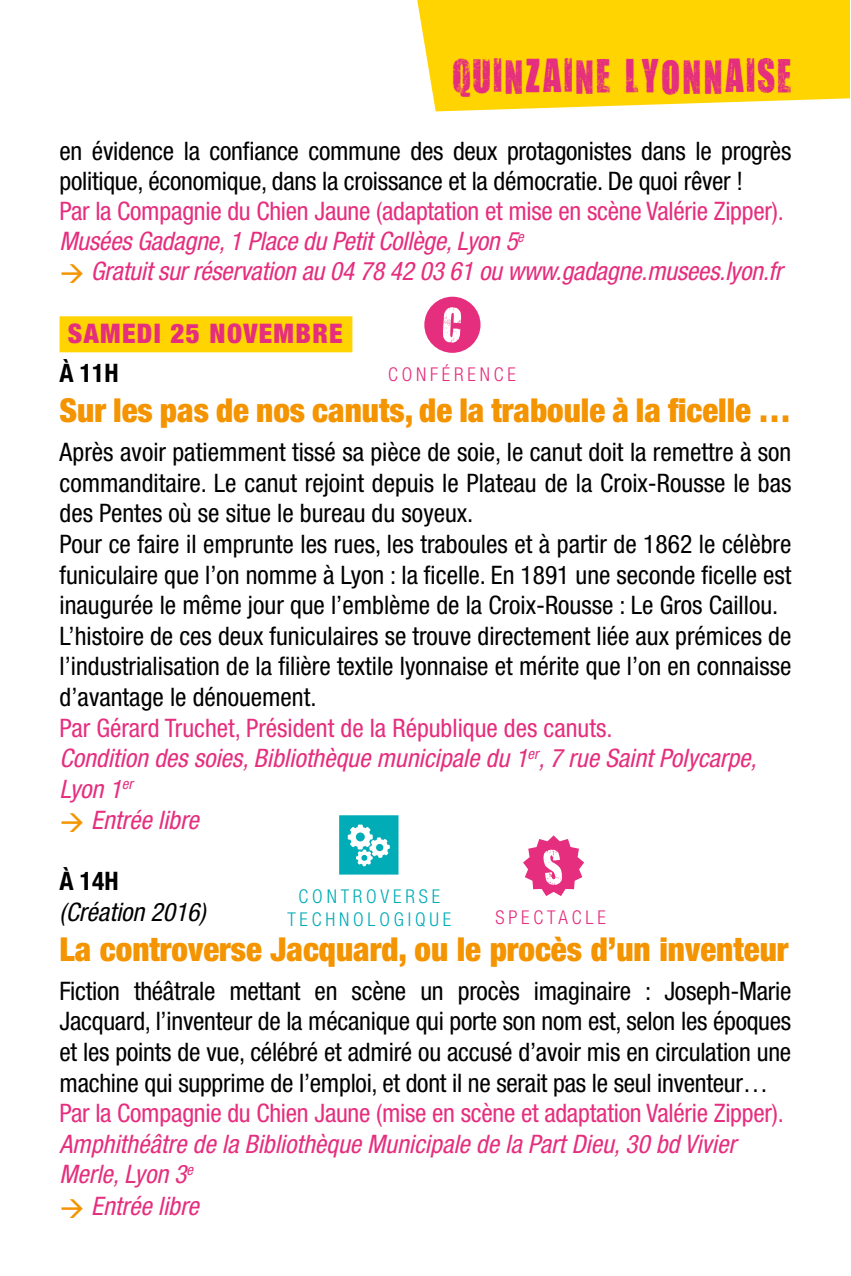
<style>
.page{position:relative;width:851px;height:1276px;background:#fff}
.page>*{position:absolute;margin:0;border:0;box-sizing:border-box;transform-origin:0 0}
.t1{font:39px "You Are Loved";letter-spacing:.05em;color:#e52e7e}
.t2{font:900 condensed 33px "Helvetica Neue LT Std";color:#f39400}
.t3{font:900 condensed 27px "Helvetica Neue LT Std";letter-spacing:.05em;color:#e52e7e}
.t4{font:condensed 25.5px/30.6px "Helvetica Neue LT Std";color:#000}
.t5{font:italic condensed 25.5px "Helvetica Neue LT Std";color:#e52e7e}
.t6{font:condensed 25.5px/30px "Helvetica Neue LT Std";letter-spacing:-.01em;color:#e52e7e}
.t7{font:italic condensed 25.5px "Helvetica Neue LT Std";color:#000}
.t8{font:700 condensed 25.5px "Helvetica Neue LT Std";color:#000}
.t9{font:300 condensed 18.9px/22.8px "Helvetica Neue LT Std";letter-spacing:.2em;color:#00acb6;text-align:center}
.t10{font:300 condensed 18.9px "Helvetica Neue LT Std";letter-spacing:.2em;color:#e52e7e}
.s1{font-style:italic}
</style>
<div class="page">
<svg style="left:417px;top:1px;width:432px;height:110px;background:#ffd713"></svg>
<div style="left:60px;top:316px;width:292px;height:36px;background:#ffd400"></div>
<svg style="left:424px;top:297px;width:56px;height:56px"></svg>
<svg style="left:339px;top:815px;width:59px;height:59px"></svg>
<svg style="left:523px;top:835px;width:61px;height:61px"></svg>
<h1 class="t1" style="left:452px;top:50px;width:340px">QUINZAINE LYONNAISE</h1>
<p class="t4" style="left:60px;top:136px;width:733px">en évidence la confiance commune des deux protagonistes dans le progrès politique, économique, dans la croissance et la démocratie. De quoi rêver !</p>
<p class="t6" style="left:60px;top:196px;width:725px">Par la Compagnie du Chien Jaune (adaptation et mise en scène Valérie Zipper).<br><span class="s1">Musées Gadagne, 1 Place du Petit Collège, Lyon 5</span><sup>e</sup></p>
<p class="t5" style="left:91px;top:256px;width:693px">Gratuit sur réservation au 04 78 42 03 61 ou www.gadagne.musees.lyon.fr</p>
<p class="t3" style="left:68px;top:317px;width:276px">SAMEDI 25 NOVEMBRE</p>
<p class="t8" style="left:60px;top:358px;width:60px">À 11H</p>
<p class="t2" style="left:60px;top:390px;width:733px">Sur les pas de nos canuts, de la traboule à la ficelle …</p>
<p class="t4" style="left:60px;top:437px;width:733px">Après avoir patiemment tissé sa pièce de soie, le canut doit la remettre à son commanditaire. Le canut rejoint depuis le Plateau de la Croix-Rousse le bas des Pentes où se situe le bureau du soyeux.<br>Pour ce faire il emprunte les rues, les traboules et à partir de 1862 le célèbre funiculaire que l’on nomme à Lyon : la ficelle. En 1891 une seconde ficelle est inaugurée le même jour que l’emblème de la Croix-Rousse : Le Gros Caillou.<br>L’histoire de ces deux funiculaires se trouve directement liée aux prémices de l’industrialisation de la filière textile lyonnaise et mérite que l’on en connaisse d’avantage le dénouement.</p>
<p class="t6" style="left:60px;top:712px;width:554px">Par Gérard Truchet, Président de la République des canuts.</p>
<p class="t5" style="left:60px;top:743px;width:698px">Condition des soies, Bibliothèque municipale du 1<sup>er</sup>, 7 rue Saint Polycarpe,</p>
<p class="t5" style="left:60px;top:774px;width:75px">Lyon 1<sup>er</sup></p>
<p class="t5" style="left:91px;top:805px;width:109px">Entrée libre</p>
<p class="t8" style="left:60px;top:866px;width:60px">À 14H</p>
<p class="t7" style="left:60px;top:897px;width:147px">(Création 2016)</p>
<p class="t2" style="left:60px;top:928px;width:730px">La controverse Jacquard, ou le procès d’un inventeur</p>
<p class="t4" style="left:60px;top:975px;width:733px;text-align:justify">Fiction théâtrale mettant en scène un procès imaginaire : Joseph-Marie Jacquard, l’inventeur de la mécanique qui porte son nom est, selon les époques et les points de vue, célébré et admiré ou accusé d’avoir mis en circulation une machine qui supprime de l’emploi, et dont il ne serait pas le seul inventeur…</p>
<p class="t6" style="left:60px;top:1098px;width:725px">Par la Compagnie du Chien Jaune (mise en scène et adaptation Valérie Zipper).</p>
<p class="t5" style="left:60px;top:1129px;width:678px">Amphithéâtre de la Bibliothèque Municipale de la Part Dieu, 30 bd Vivier</p>
<p class="t5" style="left:60px;top:1159px;width:135px">Merle, Lyon 3<sup>e</sup></p>
<p class="t5" style="left:91px;top:1191px;width:109px">Entrée libre</p>
<p class="t10" style="left:388px;top:364px;width:129px">CONFÉRENCE</p>
<p class="t9" style="left:287px;top:885px;width:165px">CONTROVERSE<br>TECHNOLOGIQUE</p>
<p class="t10" style="left:495px;top:906px;width:112px">SPECTACLE</p>
</div>
